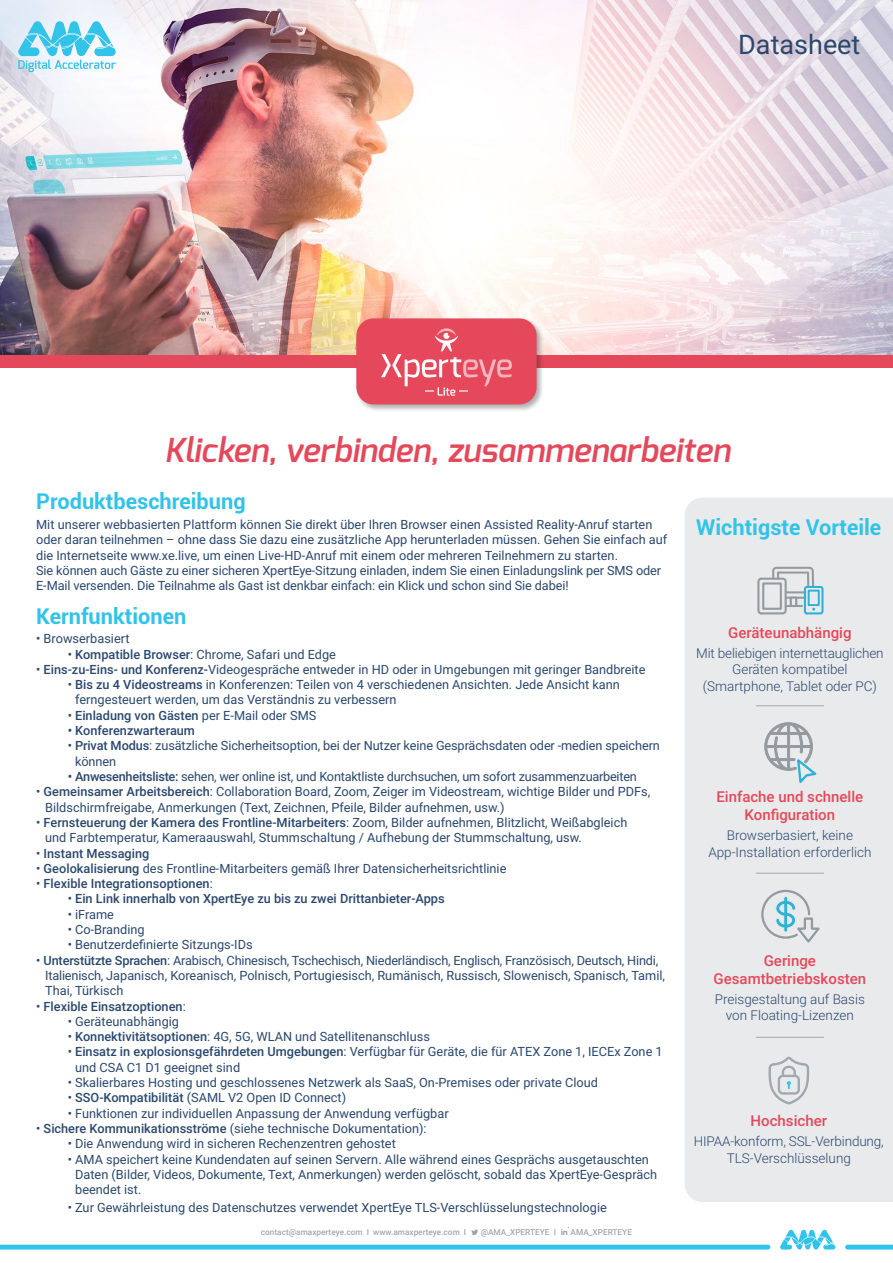
<style>
.page{position:relative;width:893px;height:1263px;background:#fff}
.page>*{position:absolute;margin:0;border:0;box-sizing:border-box;transform-origin:0 0}
.t1{font:italic 600 33px "Exo";color:#e5485a}
.t2{font:27px "Roboto";color:#2a486e}
.t3{font:700 21.75px "Roboto";color:#32c3e8}
.t4{font:500 15px/18px "Roboto";color:#e5485a;text-align:center}
.t5{font:300 13.5px/16.2px "Roboto";color:#2a486e;text-align:center}
.t6{font:12.75px/15.3px "Roboto";color:#2a486e}
.t7{font:500 12.75px "Roboto";color:#2a486e}
.t8{font:12.75px "Roboto";letter-spacing:-.02em;color:#2a486e}
.t9{font:500 8.25px "Roboto";color:#a1a8ae}
.s1{font-weight:500}
.s2{font-weight:400}
</style>
<div class="page">
<hr style="left:0;top:1245px;width:770px;height:4px;background:#32c3e8">
<svg style="left:845px;top:1245px;width:48px;height:4px"></svg>
<svg style="left:780px;top:1230px;width:55px;height:19px"></svg>
<svg style="left:471px;top:1229px;width:7px;height:7px"></svg>
<svg style="left:561px;top:1228px;width:7px;height:7px"></svg>
<img style="left:0;top:0;width:893px;height:355px">
<svg style="left:18px;top:21px;width:98px;height:51px"></svg>
<div style="left:685px;top:497px;width:208px;height:705px;background:#e9eaeb"></div>
<svg style="left:760px;top:889px;width:61px;height:55px;background:#cedadf"></svg>
<svg style="left:764px;top:722px;width:54px;height:62px;background:#c7d0d3"></svg>
<svg style="left:756px;top:566px;width:68px;height:49px;background:#c2d2d8"></svg>
<div style="left:762px;top:582px;width:20px;height:28px;background:#e9eaeb;border:2px solid #a1a8ae"></div>
<hr style="left:756px;top:705px;width:68px;height:1px;background:#a1a8ae">
<hr style="left:756px;top:873px;width:68px;height:1px;background:#a1a8ae">
<hr style="left:756px;top:1037px;width:68px;height:1px;background:#a1a8ae">
<div style="left:0;top:355px;width:893px;height:13px;background:#e5485a"></div>
<div style="left:355px;top:317px;width:189px;height:95px;background:#231f20;opacity:.35"></div>
<div style="left:356px;top:318px;width:181px;height:86px;background:#e5485a;border-radius:17px"></div>
<svg style="left:381px;top:328px;width:131px;height:68px"></svg>
<svg style="left:768px;top:1057px;width:41px;height:47px;background:#d3d7da"></svg>
<p class="t2" style="left:738px;top:26px;width:124px">Datasheet</p>
<p class="t1" style="left:165px;top:429px;width:567px">Klicken, verbinden, zusammenarbeiten</p>
<p class="t3" style="left:36px;top:486px;width:211px">Produktbeschreibung</p>
<p class="t6" style="left:36px;top:516px;width:633px">Mit unserer webbasierten Plattform können Sie direkt über Ihren Browser einen Assisted Reality-Anruf starten oder daran teilnehmen – ohne dass Sie dazu eine zusätzliche App herunterladen müssen. Gehen Sie einfach auf die Internetseite www.xe.live, um einen Live-HD-Anruf mit einem oder mehreren Teilnehmern zu starten.</p>
<p class="t6" style="left:36px;top:562px;width:626px">Sie können auch Gäste zu einer sicheren XpertEye-Sitzung einladen, indem Sie einen Einladungslink per SMS oder<br>E-Mail versenden. Die Teilnahme als Gast ist denkbar einfach: ein Klick und schon sind Sie dabei!</p>
<p class="t3" style="left:36px;top:601px;width:152px">Kernfunktionen</p>
<p class="t6" style="left:36px;top:631px;width:95px">• Browserbasiert</p>
<p class="t6" style="left:68px;top:646px;width:270px">• <span class="s1">Kompatible Browser</span>: Chrome, Safari und Edge</p>
<p class="t6" style="left:36px;top:661px;width:611px">• <span class="s1">Eins-zu-Eins- und Konferenz-</span>Videogespräche entweder in HD oder in Umgebungen mit geringer Bandbreite</p>
<p class="t6" style="left:75px;top:676px;width:546px;text-indent:-7px">• <span class="s1">Bis zu 4 Videostreams</span> in Konferenzen: Teilen von 4 verschiedenen Ansichten. Jede Ansicht kann ferngesteuert werden, um das Verständnis zu verbessern</p>
<p class="t7" style="left:68px;top:706px;width:250px"><span class="s2">•</span> Einladung von Gästen <span class="s2">per E-Mail oder SMS</span></p>
<p class="t7" style="left:68px;top:722px;width:129px">• Konferenzwarteraum</p>
<p class="t6" style="left:75px;top:738px;width:586px;text-indent:-8px">• <span class="s1">Privat Modus</span>: zusätzliche Sicherheitsoption, bei der Nutzer keine Gesprächsdaten oder -medien speichern können</p>
<p class="t8" style="left:68px;top:767px;width:571px"><span class="s1">• Anwesenheitsliste:</span> sehen, wer online ist, und Kontaktliste durchsuchen, um sofort zusammenzuarbeiten</p>
<p class="t6" style="left:45px;top:784px;width:607px;text-indent:-9px">• <span class="s1">Gemeinsamer Arbeitsbereich</span>: Collaboration Board, Zoom, Zeiger im Videostream, wichtige Bilder und PDFs,<br>Bildschirmfreigabe, Anmerkungen (Text, Zeichnen, Pfeile, Bilder aufnehmen, usw.)</p>
<p class="t6" style="left:45px;top:814px;width:584px;text-indent:-9px">• <span class="s1">Fernsteuerung der Kamera des Frontline-Mitarbeiters</span>: Zoom, Bilder aufnehmen, Blitzlicht, Weißabgleich und Farbtemperatur, Kameraauswahl, Stummschaltung / Aufhebung der Stummschaltung, usw.</p>
<p class="t7" style="left:36px;top:844px;width:115px"><span class="s2">•</span> Instant Messaging</p>
<p class="t6" style="left:36px;top:860px;width:472px">• <span class="s1">Geolokalisierung</span> des Frontline-Mitarbeiters gemäß Ihrer Datensicherheitsrichtlinie</p>
<p class="t7" style="left:36px;top:875px;width:178px"><span class="s2">•</span> Flexible Integrationsoptionen<span class="s2">:</span></p>
<p class="t7" style="left:68px;top:890px;width:379px"><span class="s2">•</span> Ein Link innerhalb von XpertEye zu bis zu zwei Drittanbieter-Apps</p>
<p class="t6" style="left:68px;top:906px;width:48px">• iFrame</p>
<p class="t6" style="left:68px;top:921px;width:78px">• Co-Branding</p>
<p class="t6" style="left:68px;top:937px;width:187px">• Benutzerdefinierte Sitzungs-IDs</p>
<p class="t6" style="left:45px;top:952px;width:621px;text-indent:-9px">• <span class="s1">Unterstützte Sprachen</span>: Arabisch, Chinesisch, Tschechisch, Niederländisch, Englisch, Französisch, Deutsch, Hindi,<br>Italienisch, Japanisch, Koreanisch, Polnisch, Portugiesisch, Rumänisch, Russisch, Slowenisch, Spanisch, Tamil,<br>Thai, Türkisch</p>
<p class="t7" style="left:36px;top:997px;width:151px"><span class="s2">•</span> Flexible Einsatzoptionen<span class="s2">:</span></p>
<p class="t6" style="left:68px;top:1013px;width:113px">• Geräteunabhängig</p>
<p class="t6" style="left:68px;top:1028px;width:364px">• <span class="s1">Konnektivitätsoptionen</span>: 4G, 5G, WLAN und Satellitenanschluss</p>
<p class="t6" style="left:75px;top:1044px;width:589px;text-indent:-7px">• <span class="s1">Einsatz in explosionsgefährdeten Umgebungen</span>: Verfügbar für Geräte, die für ATEX Zone 1, IECEx Zone 1 und CSA C1 D1 geeignet sind</p>
<p class="t6" style="left:68px;top:1074px;width:532px">• Skalierbares Hosting und geschlossenes Netzwerk als SaaS, On-Premises oder private Cloud</p>
<p class="t6" style="left:68px;top:1090px;width:280px">• <span class="s1">SSO-Kompatibilität</span> (SAML V2 Open ID Connect)</p>
<p class="t6" style="left:68px;top:1105px;width:382px">• Funktionen zur individuellen Anpassung der Anwendung verfügbar</p>
<p class="t6" style="left:36px;top:1120px;width:392px">• <span class="s1">Sichere Kommunikationsströme</span> (siehe technische Dokumentation):</p>
<p class="t6" style="left:68px;top:1135px;width:330px">• Die Anwendung wird in sicheren Rechenzentren gehostet</p>
<p class="t6" style="left:75px;top:1151px;width:583px;text-indent:-7px">• AMA speichert keine Kundendaten auf seinen Servern. Alle während eines Gesprächs ausgetauschten<br>Daten (Bilder, Videos, Dokumente, Text, Anmerkungen) werden gelöscht, sobald das XpertEye-Gespräch beendet ist.</p>
<p class="t6" style="left:68px;top:1199px;width:541px">• Zur Gewährleistung des Datenschutzes verwendet XpertEye TLS-Verschlüsselungstechnologie</p>
<p class="t3" style="left:696px;top:512px;width:187px">Wichtigste Vorteile</p>
<p class="t4" style="left:728px;top:623px;width:125px">Geräteunabhängig</p>
<p class="t5" style="left:696px;top:645px;width:189px">Mit beliebigen internettauglichen<br>Geräten kompatibel</p>
<p class="t5" style="left:703px;top:677px;width:175px">(Smartphone, Tablet oder PC)</p>
<p class="t4" style="left:716px;top:787px;width:148px">Einfache und schnelle<br>Konfiguration</p>
<p class="t5" style="left:727px;top:827px;width:128px">Browserbasiert, keine</p>
<p class="t5" style="left:708px;top:843px;width:165px">App-Installation erforderlich</p>
<p class="t4" style="left:714px;top:951px;width:154px">Geringe<br>Gesamtbetriebskosten</p>
<p class="t5" style="left:715px;top:991px;width:151px">Preisgestaltung auf Basis von Floating-Lizenzen</p>
<p class="t4" style="left:751px;top:1111px;width:78px">Hochsicher</p>
<p class="t5" style="left:694px;top:1133px;width:192px">HIPAA-konform, SSL-Verbindung,<br>TLS-Verschlüsselung</p>
<p class="t9" style="left:261px;top:1226px;width:207px">contact@amaxperteye.com I www.amaxperteye.com I</p>
<p class="t9" style="left:481px;top:1226px;width:77px">@AMA_XPERTEYE I</p>
<p class="t9" style="left:570px;top:1226px;width:63px">AMA_XPERTEYE</p>
</div>
